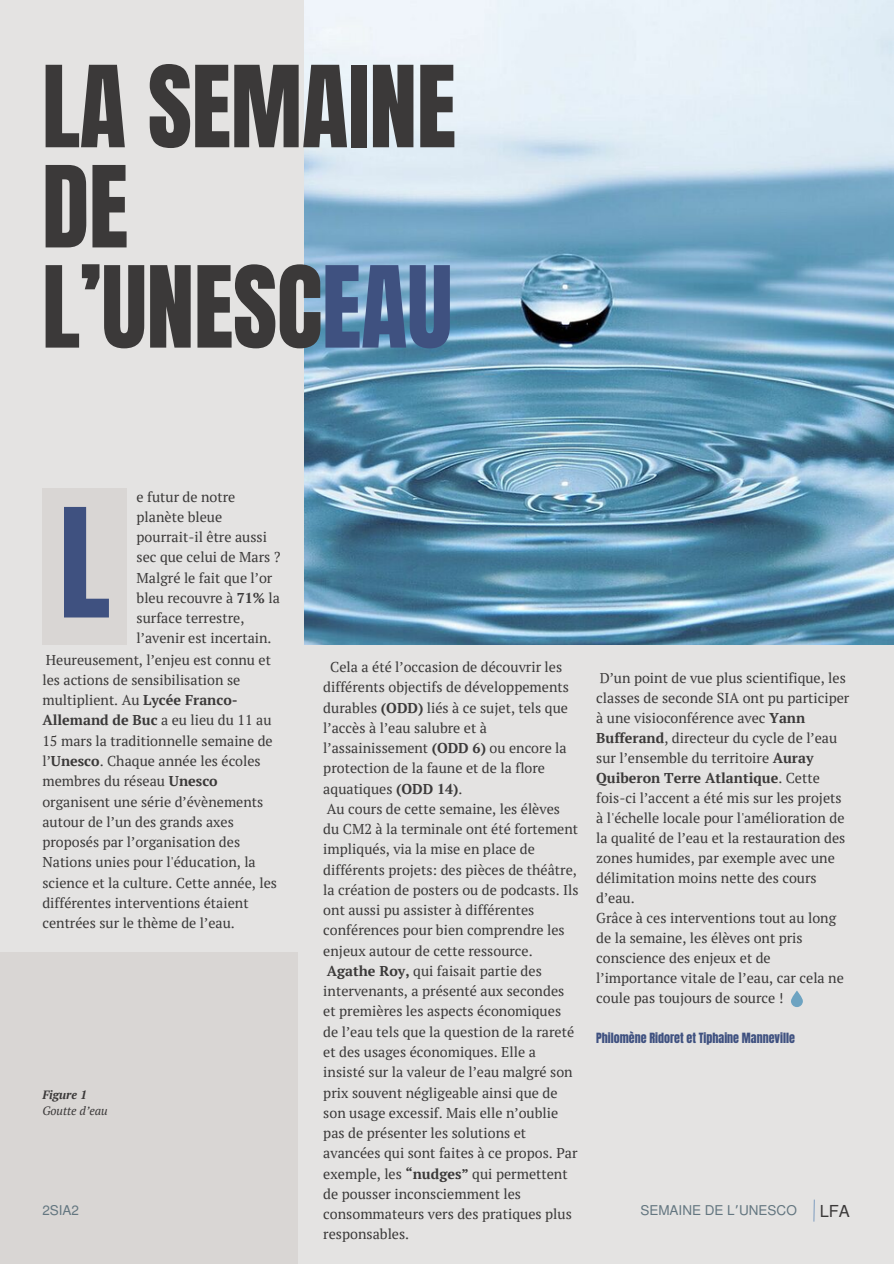
<style>
.page{position:relative;width:894px;height:1264px;background:#fff}
.page>*{position:absolute;margin:0;border:0;box-sizing:border-box;transform-origin:0 0}
.t1{font:128.7px "Anton";color:#3f5180}
.t2{font:96px/100.2px "Anton";letter-spacing:-.005em;color:#3b3939}
.t3{font:16.5px "Mukti";color:#3b3939}
.t4{font:14.25px/20.2px "PT Serif";color:#3b3939}
.t5{font:13.5px "Mukti";color:#637680}
.t6{font:12px "Anton";color:#3f5180}
.t7{font:italic 12px "PT Serif";color:#3b3939}
.t8{font:italic 700 12px "PT Serif";color:#3b3939}
.s1{color:#3f5180}
.s2{font-weight:700}
.s3{font-family:"Noto Sans Gurmukhi"}
</style>
<div class="page">
<div style="left:0;top:0;width:893px;height:1263px;background:#e4e3e2"></div>
<div style="left:0;top:952px;width:298px;height:311px;background:#d9d6d4"></div>
<div style="left:42px;top:488px;width:85px;height:156px;background:#d9d6d4"></div>
<svg style="left:813px;top:1199px;width:2px;height:23px"></svg>
<img style="left:305px;top:0;width:588px;height:645px">
<svg style="left:790px;top:990px;width:12px;height:17px"></svg>
<h4 class="t2" style="left:42px;top:58px;width:415px">LA SEMAINE<br>DE<br>L’UNESC<span class="s1">EAU</span></h4>
<h4 class="t1" style="left:59px;top:471px;width:53px">L</h4>
<p class="t4" style="left:136px;top:486px;width:145px">e futur de notre planète bleue pourrait-il être aussi sec que celui de Mars ?<br>Malgré le fait que l’or bleu recouvre à <span class="s2">71%</span> la surface terrestre, l’avenir est incertain.</p>
<h1 class="t4" style="left:42px;top:649px;width:236px">Heureusement, l’enjeu est connu et les actions de sensibilisation se multiplient. Au <span class="s2">Lycée Franco-Allemand de Buc</span> a eu lieu du 11 au 15 mars la traditionnelle semaine de l’<span class="s2">Unesco</span>. Chaque année les écoles membres du réseau <span class="s2">Unesco </span>organisent une série d’évènements autour de l’un des grands axes proposés par l’organisation des Nations unies pour l'éducation, la science et la culture. Cette année, les différentes interventions étaient centrées sur le thème de l’eau.</h1>
<h4 class="t4" style="left:323px;top:656px;width:257px;text-indent:7px">Cela a été l’occasion de découvrir les différents objectifs de développements durables <span class="s2">(ODD)</span> liés à ce sujet, tels que l’accès à l’eau salubre et à l’assainissement <span class="s2">(ODD 6)</span> ou encore la protection de la faune et de la flore aquatiques <span class="s2">(ODD 14)</span>.<br>Au cours de cette semaine, les élèves<br>du CM2 à la terminale ont été fortement impliqués, via la mise en place de différents projets: des pièces de théâtre, la création de posters ou de podcasts. Ils ont aussi pu assister à différentes conférences pour bien comprendre les enjeux autour de cette ressource.<br><span class="s2">Agathe Roy,</span> qui faisait partie des intervenants, a présenté aux secondes et premières les aspects économiques de l’eau tels que la question de la rareté et des usages économiques. Elle a insisté sur la valeur de l’eau malgré son prix souvent négligeable ainsi que de son usage excessif. Mais elle n’oublie pas de présenter les solutions et avancées qui sont faites à ce propos. Par exemple, les <span class="s2">“nudges”</span> qui permettent de pousser inconsciemment les consommateurs vers des pratiques plus responsables.</h4>
<h5 class="t4" style="left:596px;top:667px;width:254px">D’un point de vue plus scientifique, les classes de seconde SIA ont pu participer à une visioconférence avec <span class="s2">Yann Bufferand</span>, directeur du cycle de l’eau sur l’ensemble du territoire <span class="s2">Auray Quiberon Terre Atlantique</span>. Cette fois-ci l’accent a été mis sur les projets à l'échelle locale pour l'amélioration de la qualité de l’eau et la restauration des zones humides, par exemple avec une délimitation moins nette des cours d’eau.<br>Grâce à ces interventions tout au long de la semaine, les élèves ont pris conscience des enjeux et de l’importance vitale de l’eau, car cela ne coule pas toujours de source !</h5>
<p class="t6" style="left:596px;top:1029px;width:200px">Philomène Ridoret et Tiphaine Manneville</p>
<h3 class="t8" style="left:42px;top:1086px;width:46px">Figure 1</h3>
<h4 class="t7" style="left:42px;top:1102px;width:67px">Goutte d’eau</h4>
<p class="t5" style="left:42px;top:1200px;width:38px">2SIA2</p>
<p class="t5" style="left:640px;top:1200px;width:158px">SEMAINE DE L<span class="s3">’</span>UNESCO</p>
<h3 class="t3" style="left:819px;top:1199px;width:32px">LFA</h3>
</div>
